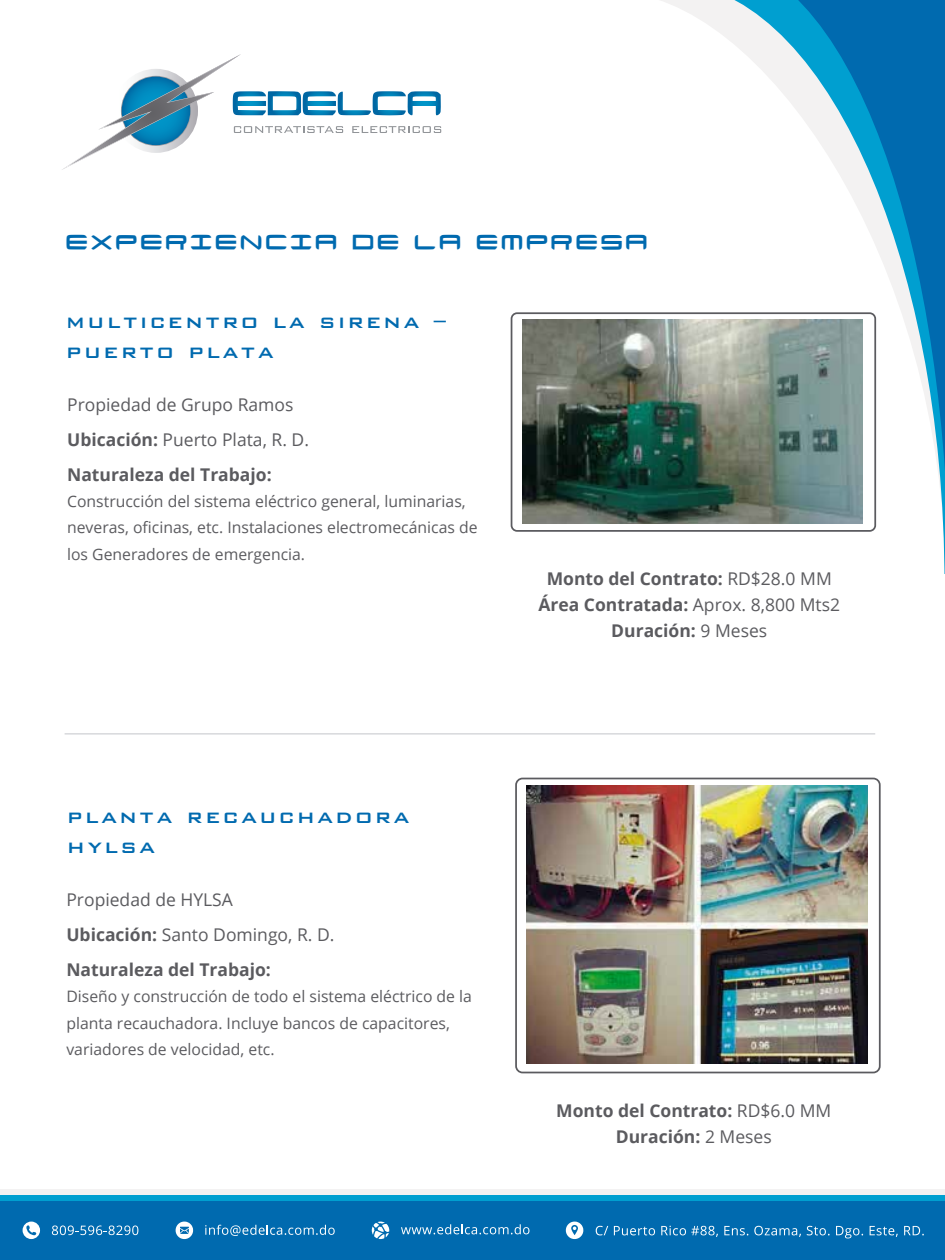
<style>
.page{position:relative;width:945px;height:1260px;background:#fff}
.page>*{position:absolute;margin:0;border:0;box-sizing:border-box;transform-origin:0 0}
.t1{font:35px "Neutronium";letter-spacing:.105em;color:#006aaf}
.t2{font:500 24.5px/29.4px "Bank Gothic BT";letter-spacing:.105em;color:#006aaf}
.t3{font:17.5px/35px "Open Sans";color:#5b5b5f}
.t4{font:700 17.5px/26.2px "Open Sans";color:#5b5b5f;text-align:center}
.t5{font:15.75px/26.2px "Open Sans";color:#5b5b5f}
.s1{font-weight:700}
.s2{font-weight:400}
</style>
<div class="page">
<svg style="left:700px;top:0;width:244px;height:548px"></svg>
<svg style="left:62px;top:54px;width:379px;height:116px"></svg>
<div style="left:512px;top:313px;width:363px;height:218px;background:#fff;border-radius:6px"></div>
<div style="left:511px;top:312px;width:365px;height:220px;border:2px solid #5b5b5f;border-radius:6px"></div>
<img style="left:522px;top:319px;width:341px;height:205px">
<div style="left:515px;top:778px;width:366px;height:295px;border:2px solid #5b5b5f;border-radius:6px"></div>
<img style="left:527px;top:786px;width:340px;height:277px">
<hr style="left:65px;top:733px;width:810px;height:1px;background:#c3c5ca">
<div style="left:0;top:1201px;width:944px;height:59px;background:#006aaf"></div>
<div style="left:0;top:1195px;width:944px;height:6px;background:#009fd0"></div>
<div style="left:0;top:1190px;width:944px;height:5px;background:#f3f2f2"></div>
<svg style="left:401px;top:1224px;width:128px;height:10px"></svg>
<svg style="left:372px;top:1222px;width:17px;height:17px"></svg>
<svg style="left:596px;top:1226px;width:12px;height:9px"></svg>
<svg style="left:614px;top:1226px;width:41px;height:9px"></svg>
<svg style="left:661px;top:1226px;width:57px;height:11px"></svg>
<svg style="left:724px;top:1226px;width:24px;height:9px"></svg>
<svg style="left:754px;top:1226px;width:47px;height:11px"></svg>
<svg style="left:807px;top:1226px;width:23px;height:9px"></svg>
<svg style="left:836px;top:1226px;width:27px;height:12px"></svg>
<svg style="left:870px;top:1226px;width:28px;height:11px"></svg>
<svg style="left:904px;top:1226px;width:20px;height:9px"></svg>
<svg style="left:566px;top:1222px;width:17px;height:17px"></svg>
<svg style="left:52px;top:1225px;width:86px;height:10px"></svg>
<svg style="left:23px;top:1222px;width:17px;height:17px"></svg>
<svg style="left:205px;top:1225px;width:130px;height:11px"></svg>
<svg style="left:176px;top:1222px;width:17px;height:17px"></svg>
<h1 class="t1" style="left:66px;top:217px;width:582px">EXPERIENCIA DE LA EMPRESA</h1>
<h2 class="t2" style="left:66px;top:306px;width:381px">multicentro la sirena – puerto plata</h2>
<p class="t3" style="left:67px;top:387px;width:243px">Propiedad de Grupo Ramos<br><span class="s1">Ubicación:</span> Puerto Plata, R. D.<br><span class="s1">Naturaleza del Trabajo:</span></p>
<p class="t5" style="left:67px;top:488px;width:412px">Construcción del sistema eléctrico general, luminarias, neveras, oficinas, etc. Instalaciones electromecánicas de los Generadores de emergencia.</p>
<p class="t4" style="left:539px;top:565px;width:303px">Monto del Contrato: <span class="s2">RD$28.0 MM<br></span>Área Contratada: <span class="s2">Aprox. 8,800 Mts2<br></span>Duración: <span class="s2">9 Meses</span></p>
<h2 class="t2" style="left:67px;top:802px;width:344px">planta recauchadora hylsa</h2>
<p class="t3" style="left:66px;top:882px;width:270px">Propiedad de HYLSA<br><span class="s1">Ubicación:</span> Santo Domingo, R. D.<br><span class="s1">Naturaleza del Trabajo:</span></p>
<p class="t5" style="left:66px;top:983px;width:407px">Diseño y construcción de todo el sistema eléctrico de la planta recauchadora. Incluye bancos de capacitores, variadores de velocidad, etc.</p>
<p class="t4" style="left:556px;top:1097px;width:277px">Monto del Contrato: <span class="s2">RD$6.0 MM<br></span>Duración: <span class="s2">2 Meses</span></p>
</div>
